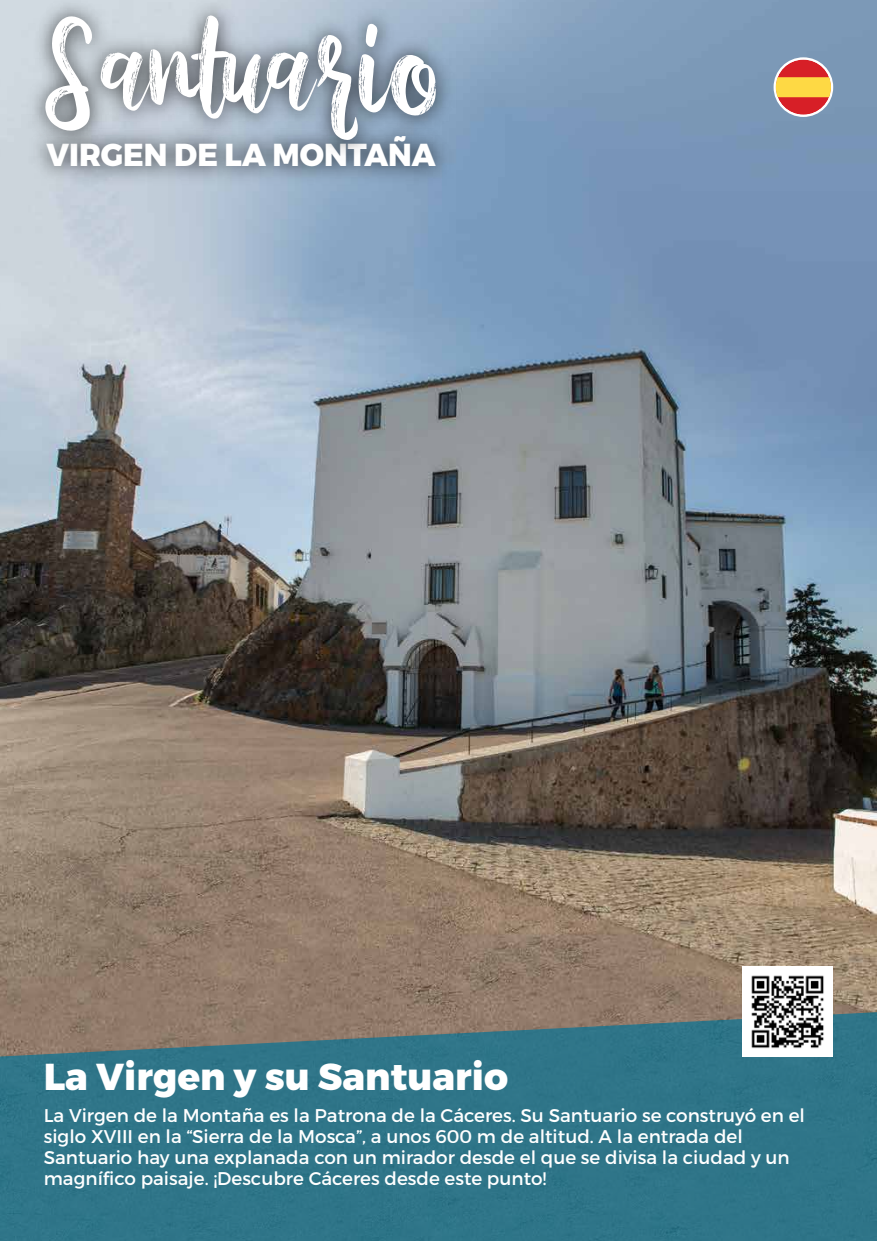
<style>
.page{position:relative;width:877px;height:1241px;background:#fff}
.page>*{position:absolute;margin:0;border:0;box-sizing:border-box;transform-origin:0 0}
.t1{font:98.61px "Austhina Brush Calligraphy Scratch";color:#fff}
.t2{font:800 37.45px "Montserrat";color:#fff}
.t3{font:800 31.76px "Montserrat";color:#fff;scale:.95 1}
.t4{font:18.38px/21px "Montserrat";color:#fff}
</style>
<div class="page">
<img style="left:0;top:0;width:876px;height:1011px">
<svg style="left:0;top:1011px;width:876px;height:229px;background:#397585"></svg>
<img style="left:742px;top:966px;width:90px;height:90px">
<img style="left:20px;top:187px;width:442px;height:16px">
<img style="left:18px;top:0;width:609px;height:187px">
<svg style="left:773px;top:57px;width:60px;height:60px"></svg>
<div style="left:775px;top:60px;width:55px;height:55px;background:#d71f27;border-radius:50%"></div>
<svg style="left:775px;top:77px;width:55px;height:20px"></svg>
<h1 class="t1" style="left:44px;top:27px;width:395px">Santuario</h1>
<h3 class="t3" style="left:46px;top:135px;width:411px">VIRGEN DE LA MONTAÑA</h3>
<h2 class="t2" style="left:44px;top:1053px;width:465px">La Virgen y su Santuario</h2>
<p class="t4" style="left:44px;top:1104px;width:762px">La Virgen de la Montaña es la Patrona de la Cáceres. Su Santuario se construyó en el siglo XVIII en la “Sierra de la Mosca”, a unos 600 m de altitud. A la entrada del Santuario hay una explanada con un mirador desde el que se divisa la ciudad y un magnífico paisaje. ¡Descubre Cáceres desde este punto!</p>
</div>
